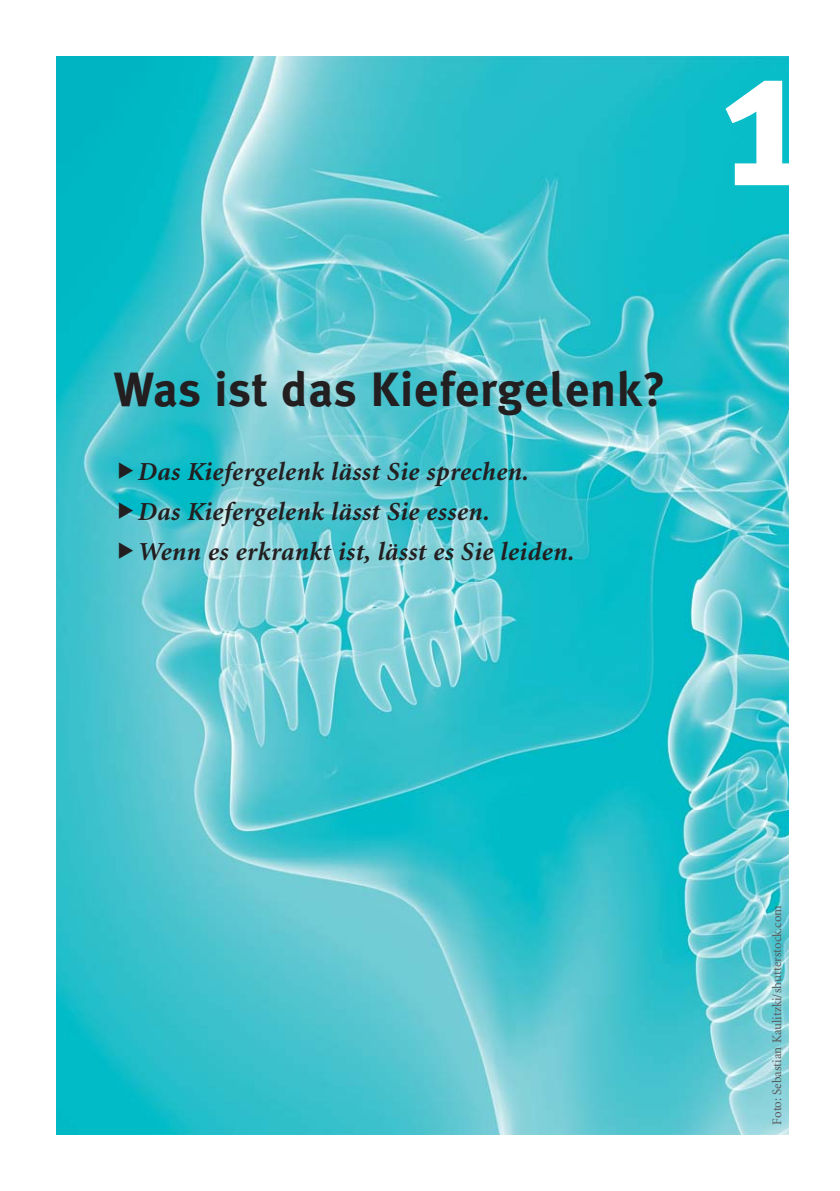
<style>
.page{position:relative;width:840px;height:1191px;background:#fff}
.page>*{position:absolute;margin:0;border:0;box-sizing:border-box;transform-origin:0 0}
.t1{font:700 200px "Meta Plus";color:#fff}
.t2{font:700 48px "Meta Plus";letter-spacing:.015em;color:#231f20}
.t3{font:italic 700 26px/40px "Minion";letter-spacing:.015em;color:#231f20}
.t4{font:13px "Minion";color:#58595b}
</style>
<div class="page">
<img style="left:57px;top:57px;width:731px;height:1077px">
<svg style="left:119px;top:462px;width:14px;height:17px"></svg>
<svg style="left:119px;top:502px;width:14px;height:17px"></svg>
<svg style="left:119px;top:542px;width:14px;height:16px"></svg>
<h1 class="t1" style="left:722px;top:22px;width:85px">1</h1>
<h2 class="t2" style="left:113px;top:366px;width:553px">Was ist das Kiefergelenk?</h2>
<p class="t3" style="left:137px;top:454px;width:437px">Das Kiefergelenk lässt Sie sprechen.<br>Das Kiefergelenk lässt Sie essen.<br>Wenn es erkrankt ist, lässt es Sie leiden.</p>
<p class="t4" style="left:771px;top:1124px;width:221px;rotate:-90deg">Foto: Sebastian Kaulitzki/shutterstock.com</p>
</div>
